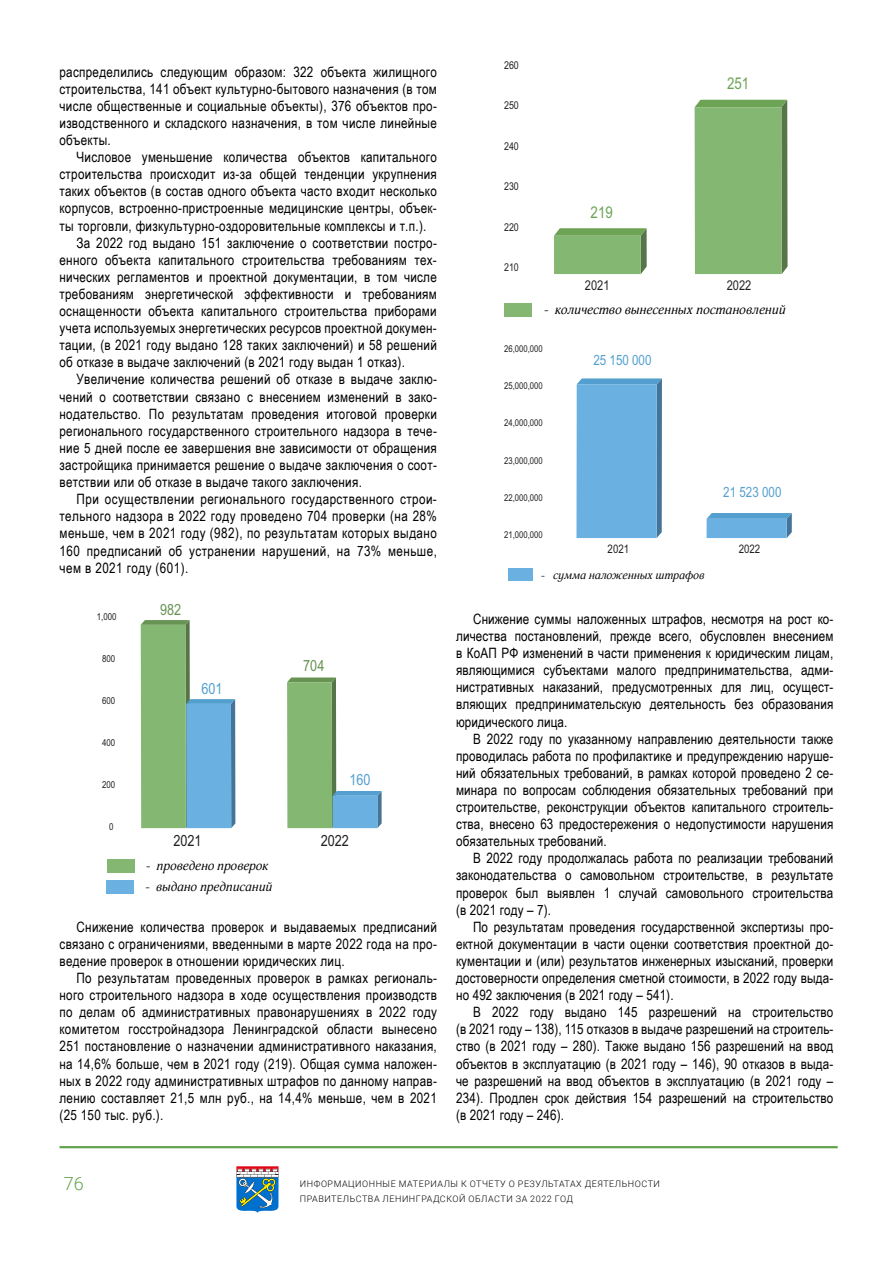
<style>
.page{position:relative;width:893px;height:1263px;background:#fff}
.page>*{position:absolute;margin:0;border:0;box-sizing:border-box;transform-origin:0 0}
.t1{font:300 18px "Roboto";color:#64a44e}
.t2{font:16.2px "Arial Narrow";color:#6ca355}
.t3{font:15.45px "Arial Narrow";color:#212121}
.t4{font:15.45px "Arial Narrow";color:#679353}
.t5{font:15.45px "Arial Narrow";color:#539fcf}
.t6{font:14.25px/17.1px "Arial Narrow";letter-spacing:.02em;color:#000;text-align:justify}
.t7{font:14.25px "Arial Narrow";color:#539fcf}
.t8{font:13.5px "Arial Narrow";color:#212121}
.t9{font:italic 13.05px "Adonis C";color:#010202}
.t10{font:italic 12.75px "Adonis C";color:#010202}
.t11{font:11.85px "Arial Narrow";color:#212121}
.t12{font:italic 11.4px "Adonis C";color:#010202}
.t13{font:10.8px "Arial Narrow";color:#212121}
.t14{font:9.6px "Arial Narrow";color:#212121}
.t15{font:9.45px "Arial Narrow";color:#212121}
.t16{font:300 9px/15px "Roboto";letter-spacing:.06em;color:#000}
</style>
<div class="page">
<svg style="left:236px;top:1166px;width:43px;height:47px;background:#668eae"></svg>
<hr style="left:60px;top:1146px;width:778px;height:2px;background:#64a44e">
<svg style="left:141px;top:620px;width:94px;height:208px"></svg>
<div style="left:186px;top:704px;width:45px;height:124px;background:#6ab1e2"></div>
<svg style="left:287px;top:677px;width:95px;height:151px"></svg>
<div style="left:333px;top:796px;width:44px;height:32px;background:#6ab1e2"></div>
<div style="left:107px;top:859px;width:27px;height:13px;background:#84b772"></div>
<div style="left:106px;top:880px;width:28px;height:13px;background:#6ab1e2"></div>
<svg style="left:554px;top:228px;width:93px;height:46px"></svg>
<div style="left:554px;top:236px;width:87px;height:38px;background:#84b772"></div>
<svg style="left:695px;top:100px;width:92px;height:174px"></svg>
<div style="left:695px;top:107px;width:87px;height:167px;background:#84b772"></div>
<div style="left:504px;top:303px;width:28px;height:14px;background:#84b772"></div>
<svg style="left:577px;top:378px;width:85px;height:160px"></svg>
<div style="left:576px;top:384px;width:81px;height:154px;background:#6ab1e2"></div>
<svg style="left:707px;top:513px;width:85px;height:25px"></svg>
<div style="left:707px;top:519px;width:80px;height:19px;background:#6ab1e2"></div>
<div style="left:508px;top:569px;width:24px;height:12px;background:#6ab1e2"></div>
<p class="t6" style="left:60px;top:63px;width:379px">распределились следующим образом: 322 объекта жилищного строительства, 141 объект культурно-бытового назначения (в том числе общественные и социальные объекты), 376 объектов про&shy;изводственного и складского назначения, в том числе линейные объекты.</p>
<p class="t6" style="left:77px;top:148px;width:362px">Числовое уменьшение количества объектов капитального</p>
<p class="t6" style="left:60px;top:165px;width:379px">строительства происходит из-за общей тенденции укрупнения</p>
<p class="t6" style="left:60px;top:182px;width:379px">таких объектов (в состав одного объекта часто входит несколько</p>
<p class="t6" style="left:60px;top:199px;width:379px">корпусов, встроенно-пристроенные медицинские центры, объек-</p>
<p class="t6" style="left:60px;top:216px;width:368px">ты торговли, физкультурно-оздоровительные комплексы и т.п.).</p>
<p class="t6" style="left:77px;top:234px;width:362px">За 2022 год выдано 151 заключение о соответствии постро-</p>
<p class="t6" style="left:60px;top:251px;width:379px">енного объекта капитального строительства требованиям тех-</p>
<p class="t6" style="left:60px;top:268px;width:379px">нических регламентов и проектной документации, в том числе</p>
<p class="t6" style="left:60px;top:285px;width:379px">требованиям энергетической эффективности и требованиям</p>
<p class="t6" style="left:60px;top:302px;width:379px">оснащенности объекта капитального строительства приборами</p>
<p class="t6" style="left:60px;top:319px;width:379px">учета используемых энергетических ресурсов проектной докумен-</p>
<p class="t6" style="left:60px;top:336px;width:379px">тации, (в 2021 году выдано 128 таких заключений) и 58 решений</p>
<p class="t6" style="left:60px;top:353px;width:347px">об отказе в выдаче заключений (в 2021 году выдан 1 отказ).</p>
<p class="t6" style="left:77px;top:370px;width:362px">Увеличение количества решений об отказе в выдаче заклю-</p>
<p class="t6" style="left:60px;top:387px;width:379px">чений о соответствии связано с внесением изменений в зако-</p>
<p class="t6" style="left:60px;top:405px;width:379px">нодательство. По результатам проведения итоговой проверки</p>
<p class="t6" style="left:60px;top:422px;width:379px">регионального государственного строительного надзора в тече-</p>
<p class="t6" style="left:60px;top:439px;width:379px">ние 5 дней после ее завершения вне зависимости от обращения</p>
<p class="t6" style="left:60px;top:456px;width:379px">застройщика принимается решение о выдаче заключения о соот-</p>
<p class="t6" style="left:60px;top:473px;width:304px">ветствии или об отказе в выдаче такого заключения.</p>
<p class="t6" style="left:77px;top:490px;width:362px">При осуществлении регионального государственного строи-</p>
<p class="t6" style="left:60px;top:507px;width:379px">тельного надзора в 2022 году проведено 704 проверки (на 28%</p>
<p class="t6" style="left:60px;top:524px;width:379px">меньше, чем в 2021 году (982), по результатам которых выдано</p>
<p class="t6" style="left:60px;top:541px;width:379px">160 предписаний об устранении нарушений, на 73% меньше,</p>
<p class="t6" style="left:60px;top:558px;width:130px">чем в 2021 году (601).</p>
<p class="t14" style="left:97px;top:610px;width:21px">1,000</p>
<p class="t14" style="left:102px;top:652px;width:15px">800</p>
<p class="t14" style="left:102px;top:694px;width:15px">600</p>
<p class="t14" style="left:102px;top:736px;width:15px">400</p>
<p class="t14" style="left:102px;top:778px;width:15px">200</p>
<p class="t14" style="left:109px;top:820px;width:6px">0</p>
<p class="t4" style="left:160px;top:598px;width:23px">982</p>
<p class="t5" style="left:201px;top:677px;width:23px">601</p>
<p class="t4" style="left:303px;top:654px;width:23px">704</p>
<p class="t5" style="left:349px;top:768px;width:23px">160</p>
<p class="t3" style="left:173px;top:829px;width:30px">2021</p>
<p class="t3" style="left:321px;top:829px;width:30px">2022</p>
<p class="t10" style="left:146px;top:858px;width:124px">- проведено проверок</p>
<p class="t10" style="left:145px;top:879px;width:128px">- выдано предписаний</p>
<p class="t6" style="left:60px;top:918px;width:379px;text-indent:17px">Снижение количества проверок и выдаваемых предписаний связано с ограничениями, введенными в марте 2022 года на про&shy;ведение проверок в отношении юридических лиц.</p>
<p class="t6" style="left:60px;top:969px;width:379px;text-indent:17px">По результатам проведенных проверок в рамках региональ&shy;ного строительного надзора в ходе осуществления производств по делам об административных правонарушениях в 2022 году комитетом госстройнадзора Ленинградской области вынесено 251 постановление о назначении административного наказания, на 14,6% больше, чем в 2021 году (219). Общая сумма наложен&shy;ных в 2022 году административных штрафов по данному направ&shy;лению составляет 21,5 млн руб., на 14,4% меньше, чем в 2021 (25 150 тыс. руб.).</p>
<p class="t13" style="left:504px;top:57px;width:16px">260</p>
<p class="t13" style="left:504px;top:98px;width:16px">250</p>
<p class="t13" style="left:504px;top:138px;width:16px">240</p>
<p class="t13" style="left:504px;top:179px;width:16px">230</p>
<p class="t13" style="left:504px;top:219px;width:16px">220</p>
<p class="t13" style="left:504px;top:259px;width:16px">210</p>
<p class="t2" style="left:591px;top:201px;width:24px">219</p>
<p class="t2" style="left:727px;top:72px;width:24px">251</p>
<p class="t8" style="left:585px;top:275px;width:26px">2021</p>
<p class="t8" style="left:727px;top:275px;width:26px">2022</p>
<p class="t9" style="left:544px;top:302px;width:243px">- количество вынесенных постановлений</p>
<p class="t15" style="left:504px;top:341px;width:40px">26,000,000</p>
<p class="t15" style="left:504px;top:379px;width:40px">25,000,000</p>
<p class="t15" style="left:504px;top:416px;width:40px">24,000,000</p>
<p class="t15" style="left:504px;top:453px;width:40px">23,000,000</p>
<p class="t15" style="left:504px;top:491px;width:40px">22,000,000</p>
<p class="t15" style="left:504px;top:528px;width:40px">21,000,000</p>
<p class="t7" style="left:593px;top:349px;width:60px">25 150 000</p>
<p class="t7" style="left:723px;top:482px;width:60px">21 523 000</p>
<p class="t11" style="left:608px;top:540px;width:23px">2021</p>
<p class="t11" style="left:739px;top:540px;width:23px">2022</p>
<p class="t12" style="left:541px;top:568px;width:165px">- сумма наложенных штрафов</p>
<p class="t6" style="left:456px;top:610px;width:379px;text-indent:17px">Снижение суммы наложенных штрафов, несмотря на рост ко&shy;личества постановлений, прежде всего, обусловлен внесением в КоАП РФ изменений в части применения к юридическим лицам, являющимися субъектами малого предпринимательства, адми&shy;нистративных наказаний, предусмотренных для лиц, осущест&shy;вляющих предпринимательскую деятельность без образования юридического лица.</p>
<p class="t6" style="left:456px;top:729px;width:379px;text-indent:17px">В 2022 году по указанному направлению деятельности также проводилась работа по профилактике и предупреждению наруше&shy;ний обязательных требований, в рамках которой проведено 2 се&shy;минара по вопросам соблюдения обязательных требований при строительстве, реконструкции объектов капитального строитель&shy;ства, внесено 63 предостережения о недопустимости нарушения обязательных требований.</p>
<p class="t6" style="left:456px;top:849px;width:379px;text-indent:17px">В 2022 году продолжалась работа по реализации требований законодательства о самовольном строительстве, в результате проверок был выявлен 1 случай самовольного строительства (в 2021 году – 7).</p>
<p class="t6" style="left:456px;top:918px;width:379px;text-indent:17px">По результатам проведения государственной экспертизы про&shy;ектной документации в части оценки соответствия проектной до&shy;кументации и (или) результатов инженерных изысканий, проверки достоверности определения сметной стоимости, в 2022 году выда&shy;но 492 заключения (в 2021 году – 541).</p>
<p class="t6" style="left:456px;top:1003px;width:379px;text-indent:17px">В 2022 году выдано 145 разрешений на строительство (в 2021 году – 138), 115 отказов в выдаче разрешений на строитель&shy;ство (в 2021 году – 280). Также выдано 156 разрешений на ввод объектов в эксплуатацию (в 2021 году – 146), 90 отказов в выда&shy;че разрешений на ввод объектов в эксплуатацию (в 2021 году – 234). Продлен срок действия 154 разрешений на строительство (в 2021 году – 246).</p>
<p class="t1" style="left:64px;top:1171px;width:21px">76</p>
<p class="t16" style="left:300px;top:1176px;width:362px">ИНФОРМАЦИОННЫЕ МАТЕРИАЛЫ К ОТЧЕТУ О РЕЗУЛЬТАТАХ ДЕЯТЕЛЬНОСТИ<br>ПРАВИТЕЛЬСТВА ЛЕНИНГРАДСКОЙ ОБЛАСТИ ЗА 2022 ГОД</p>
</div>
